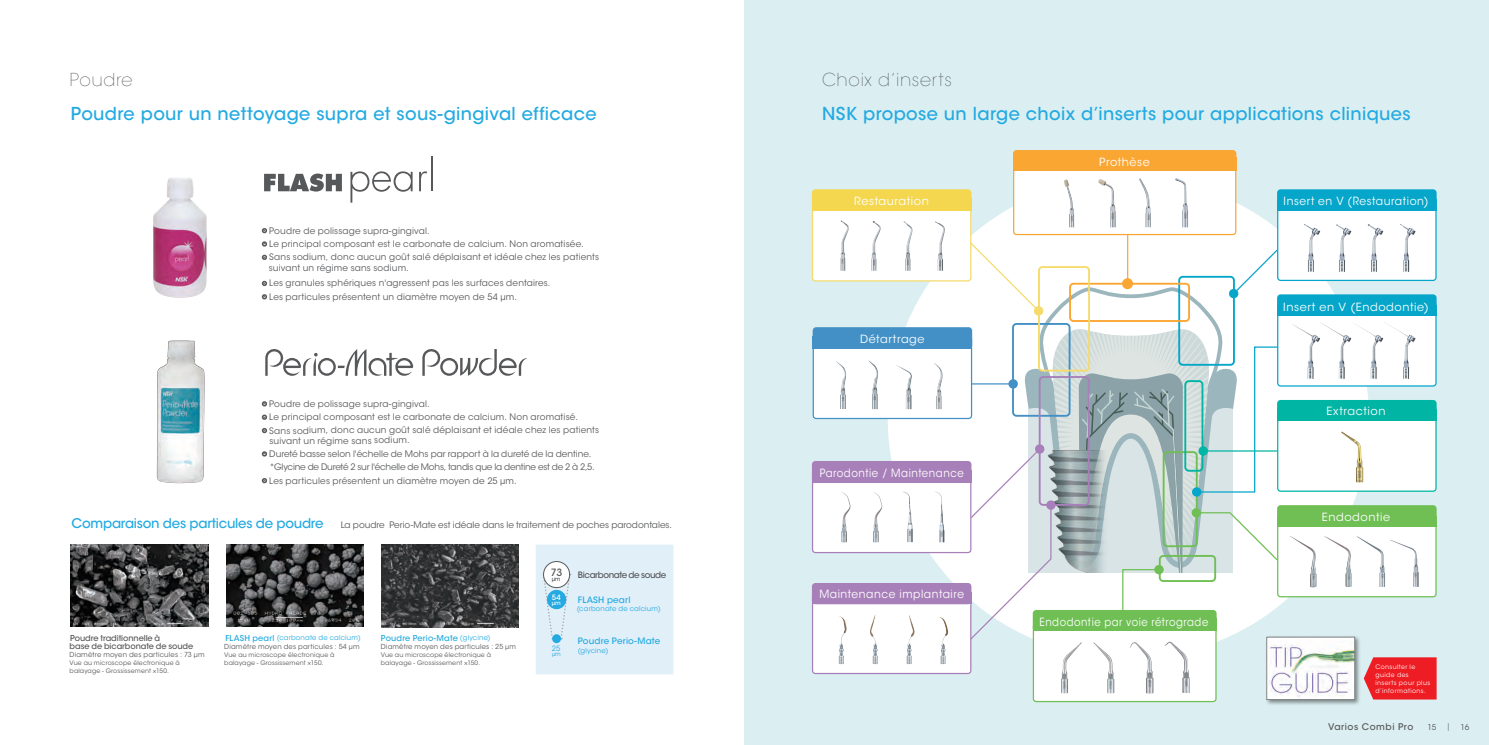
<style>
.page{position:relative;width:1489px;height:745px;background:#fff}
.page>*{position:absolute;margin:0;border:0;box-sizing:border-box;transform-origin:0 0}
.t1{font:500 17.75px "ITC Avant Garde Std";letter-spacing:.02em;color:#24aae1}
.t2{font:200 17.75px "ITC Avant Garde Std";letter-spacing:.035em;color:#57585a}
.t3{font:500 13.25px "ITC Avant Garde Std";letter-spacing:-.02em;color:#24aae1}
.t4{font:11.25px "ITC Avant Garde Std";letter-spacing:.05em;color:#fff}
.t5{font:11.25px "ITC Avant Garde Std";letter-spacing:.05em;color:#fff;scale:.95 1}
.t6{font:11.25px "ITC Avant Garde Std";letter-spacing:.05em;color:#fff;scale:.89 1}
.t7{font:11.25px "ITC Avant Garde Std";letter-spacing:.05em;color:#fff;scale:.9 1}
.t8{font:500 10px "ITC Avant Garde Std";color:#57585a}
.t9{font:500 9.12px "ITC Avant Garde Std";letter-spacing:.06em;color:#57585a}
.t10{font:8.88px/10px "ITC Avant Garde Std";letter-spacing:.015em;color:#57585a}
.t11{font:8.88px/13.4px "ITC Avant Garde Std";letter-spacing:-.015em;color:#57585a}
.t12{font:500 8.75px "ITC Avant Garde Std";letter-spacing:.02em;color:#24aae1}
.t13{font:500 8.75px "ITC Avant Garde Std";letter-spacing:-.05em;color:#57585a}
.t14{font:500 8.12px/8.8px "ITC Avant Garde Std";letter-spacing:-.005em;color:#57585a}
.t15{font:500 8.12px "ITC Avant Garde Std";letter-spacing:.02em;color:#24aae1}
.t16{font:8px "ITC Avant Garde Std";color:#57585a}
.t17{font:7.38px "ITC Avant Garde Std";color:#24aae1}
.t18{font:500 7.38px "ITC Avant Garde Std";color:#fff}
.t19{font:6.88px/9.4px "ITC Avant Garde Std";letter-spacing:.025em;color:#57585a}
.t20{font:6.88px "ITC Avant Garde Std";letter-spacing:.025em;color:#24aae1}
.t21{font:6.25px/8.1px "ITC Avant Garde Std";letter-spacing:.025em;color:#57585a}
.t22{font:6.25px/8px "ITC Avant Garde Std";letter-spacing:.065em;color:#fff}
.t23{font:5.88px "ITC Avant Garde Std";color:#24aae1}
.t24{font:500 5.88px "ITC Avant Garde Std";color:#57585a}
.t25{font:500 5.88px "ITC Avant Garde Std";color:#fff}
.s1{font-family:"Helvetica";font-size:6.88px}
.s2{font-weight:500;font-size:8.12px;color:#24aae1}
.s3{color:#24aae1}
.s4{font-weight:400;font-size:6.88px}
.s5{font-family:"Helvetica Neue";font-weight:300}
</style>
<div class="page">
<div style="left:744px;top:0;width:744px;height:744px;background:#dbeff2"></div>
<div style="left:1012px;top:150px;width:224px;height:21px;background:#faa633;border-radius:4px"></div>
<img style="left:1267px;top:701px;width:92px;height:4px">
<svg style="left:811px;top:159px;width:625px;height:542px"></svg>
<img style="left:1370px;top:227px;width:13px;height:45px">
<img style="left:1399px;top:224px;width:15px;height:10px">
<img style="left:1403px;top:227px;width:12px;height:45px">
<svg style="left:261px;top:401px;width:6px;height:33px"></svg>
<svg style="left:261px;top:451px;width:6px;height:6px"></svg>
<svg style="left:261px;top:478px;width:6px;height:6px"></svg>
<svg style="left:261px;top:228px;width:6px;height:32px"></svg>
<svg style="left:261px;top:280px;width:6px;height:20px"></svg>
<img style="left:226px;top:544px;width:137px;height:82px">
<div style="left:535px;top:544px;width:138px;height:130px;background:#e1eff9"></div>
<img style="left:381px;top:544px;width:137px;height:82px">
<img style="left:71px;top:544px;width:137px;height:82px">
<svg style="left:543px;top:573px;width:28px;height:66px"></svg>
<div style="left:543px;top:561px;width:26px;height:26px;background:#fff;border-radius:50%"></div>
<div style="left:543px;top:560px;width:27px;height:27px;border:1px solid #57585a;border-radius:50%"></div>
<div style="left:547px;top:589px;width:19px;height:19px;background:#24aae1;border-radius:50%"></div>
<svg style="left:552px;top:633px;width:9px;height:9px"></svg>
<svg style="left:264px;top:173px;width:78px;height:18px"></svg>
<svg style="left:350px;top:171px;width:62px;height:31px"></svg>
<svg style="left:419px;top:171px;width:8px;height:20px"></svg>
<hr style="left:431px;top:156px;width:1px;height:35px;background:#57585a">
<svg style="left:265px;top:349px;width:148px;height:27px"></svg>
<svg style="left:422px;top:349px;width:105px;height:27px"></svg>
<img style="left:156px;top:340px;width:49px;height:144px">
<img style="left:153px;top:178px;width:54px;height:120px">
<h1 class="t2" style="left:70px;top:69px;width:64px">Poudre</h1>
<h1 class="t1" style="left:71px;top:103px;width:527px">Poudre pour un nettoyage supra et sous-gingival efficace</h1>
<p class="t10" style="left:263px;top:225px;width:168px"><span class="s1">•</span> Poudre de polissage supra-gingival.</p>
<p class="t10" style="left:263px;top:239px;width:322px"><span class="s1">•</span> Le principal composant est le carbonate de calcium. Non aromatisée.</p>
<p class="t10" style="left:269px;top:251px;width:332px;line-height:11.1px;text-indent:-6px"><span class="s1">•</span> Sans sodium, donc aucun goût salé déplaisant et idéale chez les patients suivant un régime sans sodium.</p>
<p class="t10" style="left:263px;top:278px;width:289px"><span class="s1">•</span> Les granules sphériques n'agressent pas les surfaces dentaires.</p>
<p class="t10" style="left:263px;top:291px;width:255px"><span class="s1">•</span> Les particules présentent un diamètre moyen de 54 µm.</p>
<p class="t10" style="left:263px;top:398px;width:168px"><span class="s1">•</span> Poudre de polissage supra-gingival.</p>
<p class="t10" style="left:263px;top:412px;width:316px"><span class="s1">•</span> Le principal composant est le carbonate de calcium. Non aromatisé.</p>
<p class="t10" style="left:269px;top:425px;width:331px;text-indent:-6px"><span class="s1">•</span> Sans sodium, donc aucun goût salé déplaisant et idéale chez les patients suivant un régime sans sodium.</p>
<p class="t11" style="left:269px;top:447px;width:326px;text-indent:-6px"><span class="s1">•</span> Dureté basse selon l'échelle de Mohs par rapport à la dureté de la dentine. *Glycine de Dureté 2 sur l'échelle de Mohs, tandis que la dentine est de 2 à 2,5.</p>
<p class="t10" style="left:263px;top:475px;width:255px"><span class="s1">•</span> Les particules présentent un diamètre moyen de 25 µm.</p>
<h2 class="t3" style="left:72px;top:514px;width:253px">Comparaison des particules de poudre</h2>
<p class="t10" style="left:341px;top:520px;width:333px">La poudre Perio-Mate est idéale dans le traitement de poches parodontales.</p>
<p class="t14" style="left:70px;top:632px;width:125px">Poudre traditionnelle à<br>base de bicarbonate de soude</p>
<p class="t19" style="left:70px;top:649px;width:136px">Diamètre moyen des particules : 73 µm</p>
<p class="t21" style="left:70px;top:658px;width:112px">Vue au microscope électronique à balayage - Grossissement ×150.</p>
<p class="t19" style="left:224px;top:632px;width:138px"><span class="s2">FLASH pearl</span> <span class="s3">(carbonate de calcium)<br></span>Diamètre moyen des particules : 54 µm</p>
<p class="t21" style="left:224px;top:650px;width:112px">Vue au microscope électronique à balayage - Grossissement ×150.</p>
<p class="t15" style="left:381px;top:632px;width:111px">Poudre Perio-Mate <span class="s4">(glycine)</span></p>
<p class="t19" style="left:381px;top:642px;width:137px">Diamètre moyen des particules : 25 µm</p>
<p class="t21" style="left:381px;top:650px;width:112px">Vue au microscope électronique à balayage - Grossissement ×150.</p>
<p class="t8" style="left:551px;top:565px;width:13px">73</p>
<p class="t24" style="left:551px;top:575px;width:10px">μm</p>
<p class="t18" style="left:552px;top:592px;width:10px">54</p>
<p class="t25" style="left:552px;top:598px;width:10px">μm</p>
<p class="t13" style="left:578px;top:569px;width:90px">Bicarbonate de soude</p>
<p class="t12" style="left:578px;top:593px;width:54px">FLASH pearl</p>
<p class="t20" style="left:576px;top:604px;width:85px">(carbonate de calcium)</p>
<p class="t12" style="left:577px;top:635px;width:84px">Poudre Perio-Mate</p>
<p class="t17" style="left:552px;top:643px;width:10px">25</p>
<p class="t20" style="left:577px;top:645px;width:32px">(glycine)</p>
<p class="t23" style="left:552px;top:649px;width:10px">μm</p>
<h1 class="t2" style="left:822px;top:69px;width:131px">Choix d’inserts</h1>
<h1 class="t1" style="left:822px;top:103px;width:590px">NSK propose un large choix d’inserts pour applications cliniques</h1>
<p class="t4" style="left:1099px;top:155px;width:52px">Prothèse</p>
<p class="t4" style="left:854px;top:194px;width:76px">Restauration</p>
<p class="t4" style="left:860px;top:332px;width:66px">Détartrage</p>
<p class="t7" style="left:819px;top:466px;width:161px">Parodontie / Maintenance</p>
<p class="t5" style="left:819px;top:587px;width:154px">Maintenance implantaire</p>
<p class="t6" style="left:1039px;top:614px;width:191px">Endodontie par voie rétrograde</p>
<p class="t5" style="left:1283px;top:194px;width:154px">Insert en V (Restauration)</p>
<p class="t4" style="left:1283px;top:300px;width:147px">Insert en V (Endodontie)</p>
<p class="t4" style="left:1326px;top:404px;width:61px">Extraction</p>
<p class="t4" style="left:1321px;top:510px;width:70px">Endodontie</p>
<p class="t22" style="left:1375px;top:662px;width:56px">Consulter le guide des inserts pour plus d’informations.</p>
<p class="t9" style="left:1327px;top:720px;width:87px">Varios Combi Pro</p>
<p class="t16" style="left:1427px;top:721px;width:10px">15</p>
<p class="t16" style="left:1446px;top:721px;width:24px"><span class="s5">︲</span> 16</p>
</div>
